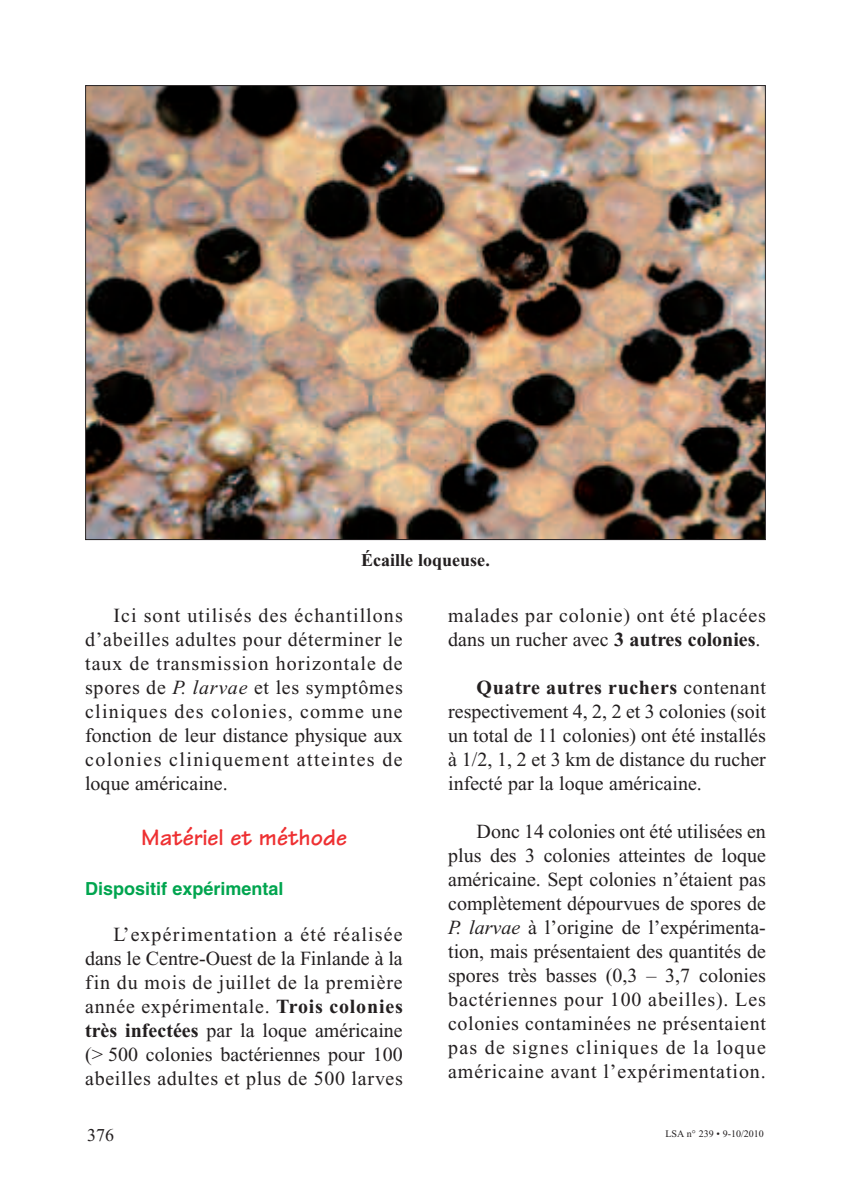
<style>
.page{position:relative;width:851px;height:1191px;background:#fff}
.page>*{position:absolute;margin:0;border:0;box-sizing:border-box;transform-origin:0 0}
.t1{font:700 24px "Tekton";color:#ee3032}
.t2{font:20px/24px "Times New Roman";letter-spacing:.035em;color:#231f20;text-align:justify}
.t3{font:700 18px "Helvetica";color:#00a54f}
.t4{font:700 18px "Times New Roman";color:#231f20}
.t5{font:18px "Times New Roman";color:#231f20}
.t6{font:10px "Times New Roman";color:#231f20}
.s1{font-style:italic}
.s2{font-weight:700}
</style>
<div class="page">
<img style="left:87px;top:87px;width:676px;height:451px">
<p class="t4" style="left:361px;top:554px;width:130px">Écaille loqueuse.</p>
<p class="t2" style="left:85px;top:605px;width:319px;text-indent:28px">Ici sont utilisés des échantillons d’abeilles adultes pour déterminer le taux de transmission horizontale de spores de <span class="s1">P. larvae</span> et les symptômes cliniques des colonies, comme une fonction de leur distance physique aux colonies cliniquement atteintes de loque américaine.</p>
<p class="t1" style="left:141px;top:828px;width:208px">Matériel et méthode</p>
<p class="t3" style="left:85px;top:881px;width:200px">Dispositif expérimental</p>
<p class="t2" style="left:85px;top:924px;width:319px;text-indent:28px">L’expérimentation a été réalisée dans le Centre-Ouest de la Finlande à la fin du mois de juillet de la première année expérimentale. <span class="s2">Trois colonies très infectées</span> par la loque américaine (&gt; 500 colonies bactériennes pour 100 abeilles adultes et plus de 500 larves</p>
<p class="t2" style="left:448px;top:605px;width:319px">malades par colonie) ont été placées dans un rucher avec <span class="s2">3 autres colonies</span>.</p>
<p class="t2" style="left:448px;top:677px;width:319px;text-indent:28px"><span class="s2">Quatre autres ruchers</span> contenant respectivement 4, 2, 2 et 3 colonies (soit un total de 11 colonies) ont été installés à 1/2, 1, 2 et 3 km de distance du rucher infecté par la loque américaine.</p>
<p class="t2" style="left:448px;top:821px;width:319px;text-indent:28px">Donc 14 colonies ont été utilisées en plus des 3 colonies atteintes de loque américaine. Sept colonies n’étaient pas complètement dépourvues de spores de <span class="s1">P. larvae</span> à l’origine de l’expérimenta&shy;tion, mais présentaient des quantités de spores très basses (0,3 – 3,7 colonies bactériennes pour 100 abeilles). Les colonies contaminées ne présentaient pas de signes cliniques de la loque américaine avant l’expérimentation.</p>
<p class="t5" style="left:87px;top:1129px;width:28px">376</p>
<p class="t6" style="left:665px;top:1129px;width:100px">LSA n° 239 • 9-10/2010</p>
</div>
